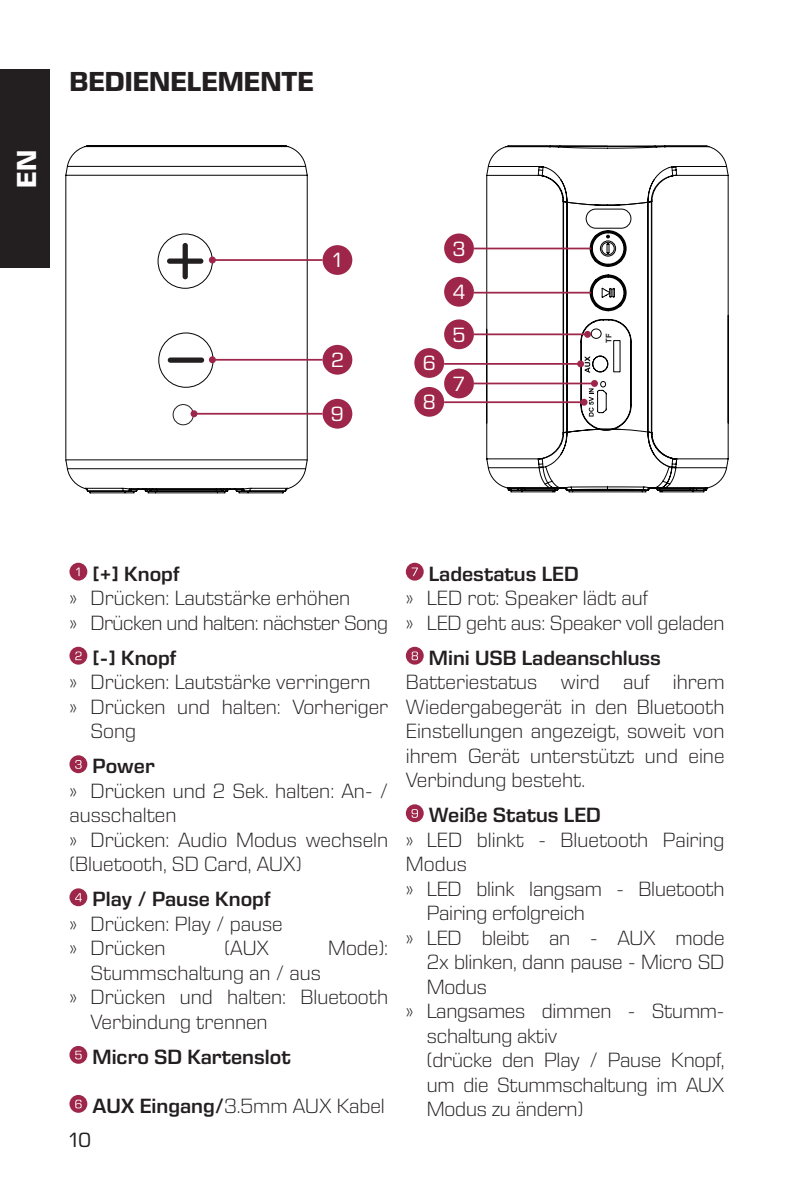
<style>
.page{position:relative;width:794px;height:1191px;background:#fff}
.page>*{position:absolute;margin:0;border:0;box-sizing:border-box;transform-origin:0 0}
.t1{font:700 28px "Eurostile Next Pro";color:#231f20}
.t2{font:700 28px "Eurostile Next Pro";color:#fff}
.t3{font:300 21px/24.5px "Eurostile Next Pro";color:#231f20}
.t4{font:600 21px "Eurostile Next Pro";color:#231f20}
.t5{font:300 21px/24.5px "Eurostile Next Pro";letter-spacing:-.025em;color:#231f20}
.t6{font:21px/43.1px "Eurostile Next Pro";color:#fff;text-align:justify}
.t7{font:21px "Eurostile Next Pro";color:#231f20}
.t8{font:700 7.7px "Arial";color:#231f20}
.s1{font-weight:600}
</style>
<div class="page">
<div style="left:0;top:69px;width:50px;height:199px;background:#231f20"></div>
<svg style="left:65px;top:145px;width:243px;height:349px"></svg>
<div style="left:173px;top:404px;width:21px;height:21px;border:1px solid #231f20;border-radius:50%"></div>
<svg style="left:486px;top:145px;width:243px;height:346px"></svg>
<svg style="left:537px;top:165px;width:140px;height:323px"></svg>
<svg style="left:563px;top:208px;width:69px;height:226px"></svg>
<div style="left:158px;top:233px;width:55px;height:56px;border:1px solid #030303;border-radius:50%"></div>
<div style="left:167px;top:258px;width:36px;height:6px;background:#231f20;border-radius:3px"></div>
<div style="left:183px;top:243px;width:5px;height:36px;background:#231f20;border-radius:3px"></div>
<div style="left:158px;top:332px;width:55px;height:56px;border:1px solid #030303;border-radius:50%"></div>
<div style="left:168px;top:357px;width:36px;height:6px;background:#231f20;border-radius:3px"></div>
<hr style="left:212px;top:259px;width:110px;height:2px;background:#9e264a">
<hr style="left:474px;top:248px;width:117px;height:1px;background:#9e264a">
<hr style="left:474px;top:292px;width:117px;height:1px;background:#9e264a">
<hr style="left:474px;top:333px;width:114px;height:2px;background:#9e264a">
<hr style="left:444px;top:363px;width:138px;height:2px;background:#9e264a">
<hr style="left:474px;top:382px;width:121px;height:2px;background:#9e264a">
<hr style="left:444px;top:401px;width:138px;height:2px;background:#9e264a">
<hr style="left:212px;top:359px;width:110px;height:2px;background:#9e264a">
<hr style="left:195px;top:413px;width:127px;height:1px;background:#9e264a">
<div style="left:209px;top:256px;width:7px;height:7px;background:#9e264a;border-radius:50%"></div>
<div style="left:209px;top:356px;width:7px;height:7px;background:#9e264a;border-radius:50%"></div>
<div style="left:190px;top:410px;width:7px;height:7px;background:#9e264a;border-radius:50%"></div>
<div style="left:584px;top:331px;width:7px;height:7px;background:#9e264a;border-radius:50%"></div>
<div style="left:577px;top:360px;width:7px;height:7px;background:#9e264a;border-radius:50%"></div>
<div style="left:591px;top:380px;width:7px;height:7px;background:#9e264a;border-radius:50%"></div>
<div style="left:580px;top:399px;width:7px;height:7px;background:#9e264a;border-radius:50%"></div>
<div style="left:322px;top:245px;width:30px;height:30px;background:#9e264a;border-radius:50%"></div>
<div style="left:444px;top:233px;width:30px;height:30px;background:#9e264a;border-radius:50%"></div>
<div style="left:444px;top:277px;width:30px;height:30px;background:#9e264a;border-radius:50%"></div>
<div style="left:444px;top:319px;width:30px;height:30px;background:#9e264a;border-radius:50%"></div>
<div style="left:444px;top:368px;width:30px;height:30px;background:#9e264a;border-radius:50%"></div>
<div style="left:414px;top:348px;width:30px;height:30px;background:#9e264a;border-radius:50%"></div>
<div style="left:414px;top:387px;width:30px;height:30px;background:#9e264a;border-radius:50%"></div>
<div style="left:322px;top:345px;width:30px;height:30px;background:#9e264a;border-radius:50%"></div>
<div style="left:322px;top:399px;width:30px;height:29px;background:#9e264a;border-radius:50%"></div>
<svg style="left:69px;top:563px;width:18px;height:17px"></svg>
<svg style="left:69px;top:647px;width:18px;height:17px"></svg>
<svg style="left:69px;top:755px;width:18px;height:18px"></svg>
<svg style="left:69px;top:888px;width:18px;height:18px"></svg>
<svg style="left:69px;top:1046px;width:18px;height:17px"></svg>
<svg style="left:69px;top:1095px;width:18px;height:17px"></svg>
<svg style="left:406px;top:563px;width:18px;height:17px"></svg>
<svg style="left:406px;top:647px;width:18px;height:17px"></svg>
<svg style="left:406px;top:804px;width:18px;height:18px"></svg>
<h1 class="t2" style="left:11px;top:187px;width:39px;rotate:-90deg">EN</h1>
<h1 class="t1" style="left:69px;top:65px;width:246px">BEDIENELEMENTE</h1>
<p class="t6" style="left:333px;top:239px;width:10px">1</p>
<p class="t6" style="left:452px;top:227px;width:15px">3<br>4<br>5</p>
<p class="t6" style="left:453px;top:362px;width:14px">7</p>
<p class="t6" style="left:331px;top:339px;width:14px">2</p>
<p class="t6" style="left:331px;top:393px;width:14px">9</p>
<p class="t6" style="left:423px;top:344px;width:14px;line-height:38.9px">6<br>8</p>
<p class="t8" style="left:603px;top:343px;width:11px;rotate:-90deg">TF</p>
<p class="t4" style="left:93px;top:562px;width:88px">[+] Knopf</p>
<p class="t5" style="left:69px;top:586px;width:320px">» Drücken: Lautstärke erhöhen<br>» Drücken und halten: nächster Song</p>
<p class="t4" style="left:93px;top:646px;width:85px">[-] Knopf</p>
<p class="t3" style="left:69px;top:670px;width:302px">» Drücken: Lautstärke verringern</p>
<p class="t3" style="left:69px;top:694px;width:320px">» Drücken und halten: Vorheriger</p>
<p class="t3" style="left:90px;top:719px;width:47px">Song</p>
<p class="t4" style="left:93px;top:754px;width:64px">Power</p>
<p class="t3" style="left:69px;top:778px;width:320px">» Drücken und 2 Sek. halten: An- / ausschalten<br>» Drücken: Audio Modus wechseln (Bluetooth, SD Card, AUX)</p>
<p class="t4" style="left:93px;top:887px;width:179px">Play / Pause Knopf</p>
<p class="t3" style="left:69px;top:911px;width:215px">» Drücken: Play / pause » Drücken</p>
<p class="t3" style="left:224px;top:936px;width:46px">(AUX</p>
<p class="t3" style="left:328px;top:936px;width:62px">Mode):</p>
<p class="t3" style="left:90px;top:960px;width:232px">Stummschaltung an / aus</p>
<p class="t3" style="left:69px;top:985px;width:320px">» Drücken und halten: Bluetooth</p>
<p class="t3" style="left:90px;top:1009px;width:179px">Verbindung trennen</p>
<p class="t4" style="left:93px;top:1045px;width:200px">Micro SD Kartenslot</p>
<p class="t3" style="left:93px;top:1093px;width:294px"><span class="s1">AUX Eingang/</span>3.5mm AUX Kabel</p>
<p class="t7" style="left:69px;top:1128px;width:23px">10</p>
<p class="t4" style="left:429px;top:562px;width:151px">Ladestatus LED</p>
<p class="t3" style="left:406px;top:586px;width:320px">» LED rot: Speaker lädt auf<br>» LED geht aus: Speaker voll geladen</p>
<p class="t4" style="left:429px;top:646px;width:233px">Mini USB Ladeanschluss</p>
<p class="t3" style="left:406px;top:670px;width:320px;text-align:justify">Batteriestatus wird auf ihrem Wiedergabegerät in den Bluetooth Einstellungen angezeigt, soweit von ihrem Gerät unterstützt und eine Verbindung besteht.</p>
<p class="t4" style="left:429px;top:803px;width:174px">Weiße Status LED</p>
<p class="t3" style="left:406px;top:827px;width:320px">» LED blinkt - Bluetooth Pairing</p>
<p class="t3" style="left:406px;top:852px;width:62px">Modus</p>
<p class="t3" style="left:406px;top:876px;width:320px">» LED blink langsam - Bluetooth</p>
<p class="t3" style="left:427px;top:901px;width:160px">Pairing erfolgreich</p>
<p class="t3" style="left:406px;top:925px;width:320px">» LED bleibt an - AUX mode</p>
<p class="t3" style="left:427px;top:950px;width:299px">2x blinken, dann pause - Micro SD</p>
<p class="t3" style="left:427px;top:974px;width:62px">Modus</p>
<p class="t3" style="left:406px;top:999px;width:320px">» Langsames dimmen - Stumm-</p>
<p class="t3" style="left:427px;top:1023px;width:132px">schaltung aktiv</p>
<p class="t3" style="left:427px;top:1048px;width:299px">(drücke den Play / Pause Knopf,</p>
<p class="t3" style="left:427px;top:1072px;width:299px">um die Stummschaltung im AUX</p>
<p class="t3" style="left:427px;top:1097px;width:158px">Modus zu ändern)</p>
</div>
